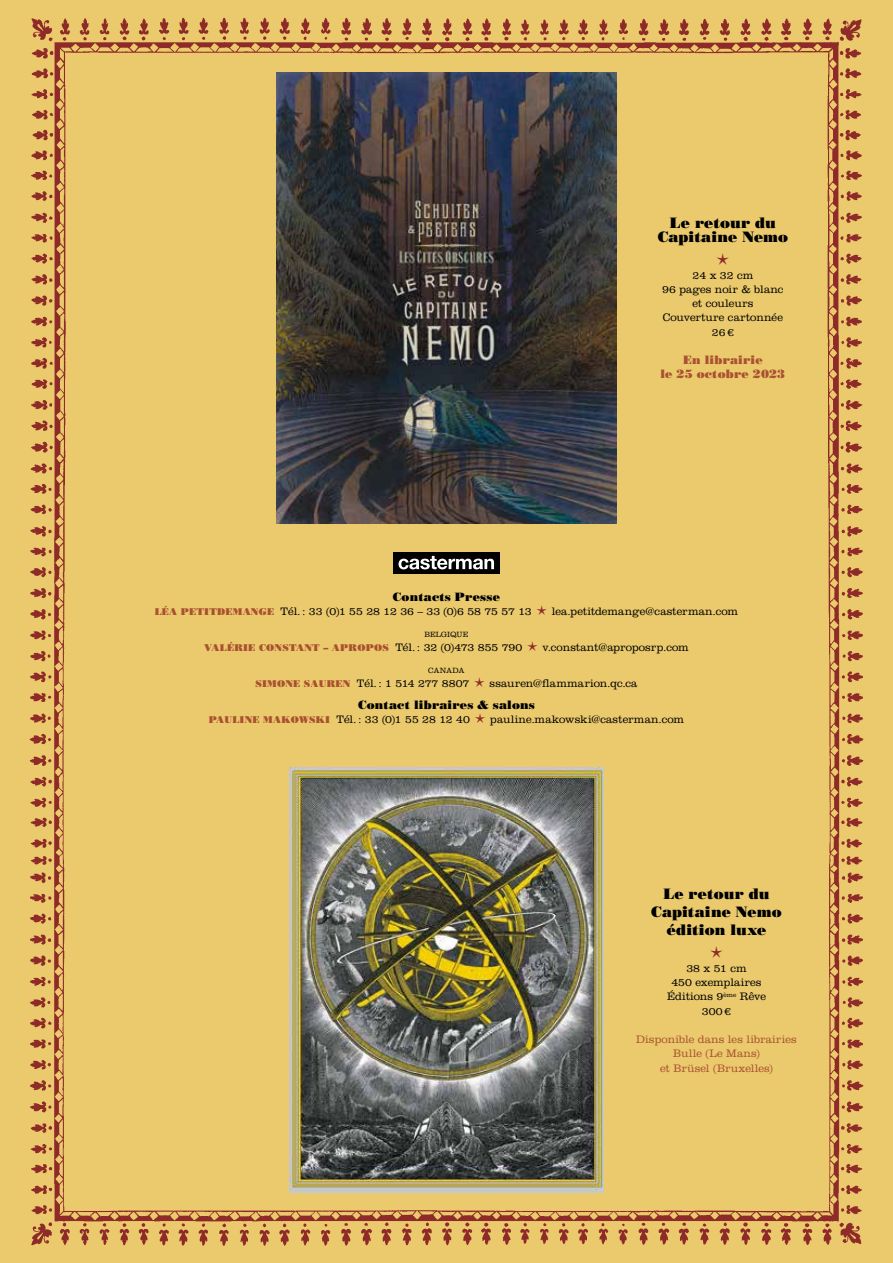
<style>
.page{position:relative;width:893px;height:1263px;background:#ebca6e}
.page>*{position:absolute;margin:0;border:0;box-sizing:border-box;transform-origin:0 0}
.t1{font:15px/18px "Bodoni Std Poster";color:#000;text-align:center}
.t2{font:12px "Bodoni Std Poster";letter-spacing:.015em;color:#000}
.t3{font:12px/14.2px "Bodoni Std Poster";letter-spacing:.01em;color:#a95130;text-align:center}
.t4{font:300 11.25px/14.2px "Clarendon LT Std";color:#000;text-align:center}
.t5{font:300 11.25px/14.2px "Clarendon LT Std";letter-spacing:.01em;color:#a95130;text-align:center}
.t6{font:9.75px "Bodoni Std Poster";letter-spacing:.02em;color:#a95130}
.t7{font:300 7.8px "Clarendon LT Std";letter-spacing:-.005em;color:#000}
.s1{font-family:"Bodoni Std Poster";font-weight:400;font-size:9.75px;color:#a95130}
.s2{font-family:"Clarendon LT Std";font-weight:300;font-size:11.25px;color:#000}
</style>
<div class="page">
<div style="left:393px;top:553px;width:107px;height:21px;background:#000"></div>
<svg style="left:399px;top:556px;width:95px;height:13px"></svg>
<img style="left:276px;top:72px;width:341px;height:451px">
<img style="left:289px;top:767px;width:315px;height:426px">
<svg style="left:537px;top:605px;width:10px;height:10px"></svg>
<svg style="left:527px;top:641px;width:11px;height:10px"></svg>
<svg style="left:474px;top:677px;width:11px;height:10px"></svg>
<svg style="left:475px;top:713px;width:10px;height:10px"></svg>
<svg style="left:717px;top:253px;width:12px;height:12px"></svg>
<svg style="left:710px;top:946px;width:13px;height:12px"></svg>
<h1 class="t1" style="left:658px;top:215px;width:132px;line-height:14.2px">Le retour du<br>Capitaine Nemo</h1>
<p class="t4" style="left:662px;top:268px;width:123px">24 x 32 cm<br>96 pages noir &amp; blanc et couleurs<br>Couverture cartonnée<br>26€</p>
<p class="t3" style="left:660px;top:353px;width:126px">En librairie<br>le 25 octobre 2023</p>
<p class="t2" style="left:393px;top:590px;width:109px">Contacts Presse</p>
<p class="t4" style="left:155px;top:604px;width:378px"><span class="s1">LÉA PETITDEMANGE</span> Tél.: 33 (0)1 55 28 12 36 – 33 (0)6 58 75 57 13</p>
<p class="t4" style="left:552px;top:604px;width:188px">lea.petitdemange@casterman.com</p>
<p class="t7" style="left:424px;top:630px;width:46px">BELGIQUE</p>
<p class="t6" style="left:204px;top:641px;width:320px">VALÉRIE CONSTANT – APROPOS <span class="s2">Tél.: 32 (0)473 855 790</span></p>
<p class="t4" style="left:542px;top:640px;width:148px">v.constant@aproposrp.com</p>
<p class="t7" style="left:428px;top:666px;width:38px">CANADA</p>
<p class="t4" style="left:255px;top:676px;width:215px"><span class="s1">SIMONE SAUREN</span> Tél.: 1 514 277 8807</p>
<p class="t4" style="left:490px;top:676px;width:149px">ssauren@flammarion.qc.ca</p>
<p class="t2" style="left:358px;top:698px;width:178px">Contact libraires &amp; salons</p>
<p class="t4" style="left:209px;top:712px;width:263px"><span class="s1">PAULINE MAKOWSKI</span> Tél.: 33 (0)1 55 28 12 40</p>
<p class="t4" style="left:490px;top:712px;width:195px">pauline.makowski@casterman.com</p>
<h1 class="t1" style="left:651px;top:885px;width:132px">Le retour du<br>Capitaine Nemo édition luxe</h1>
<p class="t4" style="left:667px;top:961px;width:101px">38 x 51 cm<br>450 exemplaires<br>Éditions 9<sup>ème</sup> Rêve<br>300€</p>
<p class="t5" style="left:636px;top:1032px;width:162px">Disponible dans les librairies<br>Bulle (Le Mans)<br>et Brüsel (Bruxelles)</p>
</div>
